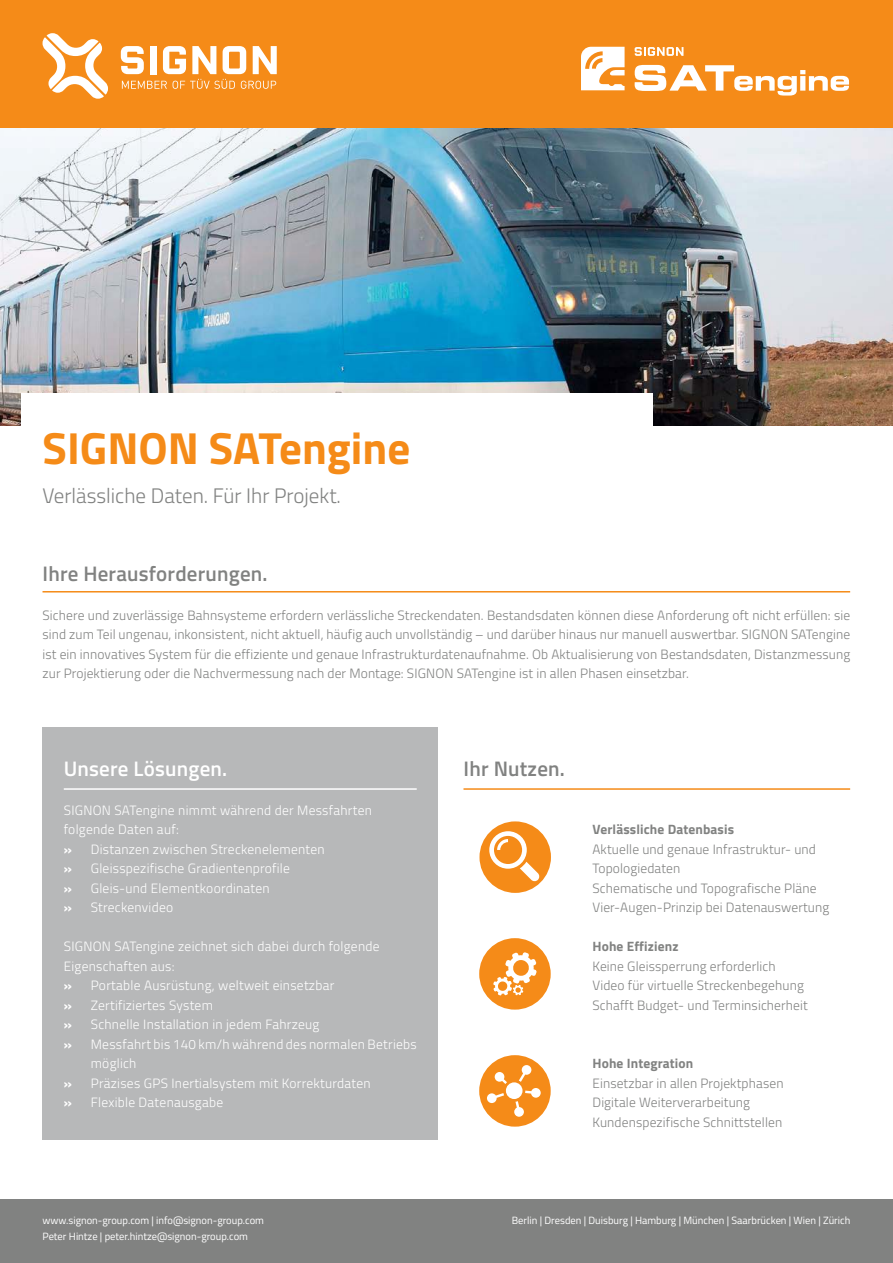
<style>
.page{position:relative;width:893px;height:1263px;background:#fff}
.page>*{position:absolute;margin:0;border:0;box-sizing:border-box;transform-origin:0 0}
.t1{font:700 45px "Titillium Web";color:#f58b18}
.t2{font:300 21px "Titillium Web";color:#818281}
.t3{font:600 21px "Titillium Web";letter-spacing:.01em;color:#818281}
.t4{font:600 21px "Titillium Web";letter-spacing:.01em;color:#fff}
.t5{font:300 13.5px/19.5px "Titillium Web";letter-spacing:.01em;color:#818281}
.t6{font:300 13.5px/19.5px "Titillium Web";letter-spacing:.02em;color:#fff}
.t7{font:700 13.5px "Titillium Web";letter-spacing:.01em;color:#818281}
.t8{font:10.5px "Titillium Web";color:#fff}
.s1{font-weight:700}
</style>
<div class="page">
<img style="left:0;top:128px;width:893px;height:297px">
<div style="left:21px;top:393px;width:632px;height:50px;background:#fff"></div>
<hr style="left:43px;top:591px;width:807px;height:1px;background:#f58b18">
<hr style="left:463px;top:788px;width:387px;height:2px;background:#f58b18">
<div style="left:43px;top:727px;width:395px;height:412px;background:#b7b8b9"></div>
<hr style="left:64px;top:788px;width:353px;height:2px;background:#fff">
<div style="left:479px;top:821px;width:72px;height:72px;background:#f58b18;border-radius:50%"></div>
<svg style="left:489px;top:831px;width:51px;height:51px"></svg>
<div style="left:479px;top:938px;width:72px;height:72px;background:#f58b18;border-radius:50%"></div>
<svg style="left:493px;top:952px;width:44px;height:43px"></svg>
<div style="left:479px;top:1055px;width:72px;height:72px;background:#f58b18;border-radius:50%"></div>
<svg style="left:495px;top:1072px;width:12px;height:12px"></svg>
<svg style="left:519px;top:1065px;width:12px;height:17px"></svg>
<svg style="left:514px;top:1088px;width:27px;height:29px"></svg>
<svg style="left:487px;top:1093px;width:17px;height:10px"></svg>
<div style="left:506px;top:1082px;width:16px;height:17px;background:#fff;border-radius:50%"></div>
<div style="left:0;top:0;width:893px;height:128px;background:#f58b18"></div>
<svg style="left:635px;top:65px;width:214px;height:31px"></svg>
<svg style="left:635px;top:47px;width:48px;height:9px"></svg>
<svg style="left:581px;top:47px;width:44px;height:43px"></svg>
<svg style="left:43px;top:33px;width:65px;height:66px"></svg>
<svg style="left:121px;top:46px;width:156px;height:43px"></svg>
<div style="left:0;top:1199px;width:893px;height:64px;background:#818281"></div>
<h1 class="t1" style="left:43px;top:413px;width:369px">SIGNON SATengine</h1>
<h2 class="t2" style="left:43px;top:480px;width:300px">Verlässliche Daten. Für Ihr Projekt.</h2>
<h2 class="t3" style="left:43px;top:557px;width:227px">Ihre Herausforderungen.</h2>
<p class="t5" style="left:43px;top:604px;width:809px;text-align:justify">Sichere und zuverlässige Bahnsysteme erfordern verlässliche Streckendaten. Bestandsdaten können diese Anforderung oft nicht erfüllen: sie sind zum Teil ungenau, inkonsistent, nicht aktuell, häufig auch unvollständig – und darüber hinaus nur manuell auswertbar. SIGNON SATengine ist ein innovatives System für die effiziente und genaue Infrastrukturdatenaufnahme. Ob Aktualisierung von Bestandsdaten, Distanzmessung zur Projektierung oder die Nachvermessung nach der Montage: SIGNON SATengine ist in allen Phasen einsetzbar.</p>
<h2 class="t4" style="left:64px;top:752px;width:165px">Unsere Lösungen.</h2>
<h2 class="t3" style="left:463px;top:752px;width:103px">Ihr Nutzen.</h2>
<p class="t6" style="left:64px;top:799px;width:310px">SIGNON SATengine nimmt während der Messfahrten folgende Daten auf:<br><span class="s1">»</span> Distanzen zwischen Streckenelementen<br><span class="s1">»</span> Gleisspezifische Gradientenprofile<br><span class="s1">»</span> Gleis-und Elementkoordinaten<br><span class="s1">»</span> Streckenvideo</p>
<p class="t6" style="left:64px;top:936px;width:317px">SIGNON SATengine zeichnet sich dabei durch folgende</p>
<p class="t6" style="left:64px;top:955px;width:112px">Eigenschaften aus:</p>
<p class="t6" style="left:64px;top:975px;width:272px"><span class="s1">»</span> Portable Ausrüstung, weltweit einsetzbar</p>
<p class="t6" style="left:64px;top:994px;width:151px"><span class="s1">»</span> Zertifiziertes System</p>
<p class="t6" style="left:64px;top:1014px;width:257px"><span class="s1">»</span> Schnelle Installation in jedem Fahrzeug</p>
<p class="t6" style="left:64px;top:1033px;width:354px"><span class="s1">»</span> Messfahrt bis 140 km/h während des normalen Betriebs</p>
<p class="t6" style="left:91px;top:1053px;width:47px">möglich</p>
<p class="t6" style="left:64px;top:1072px;width:308px"><span class="s1">»</span> Präzises GPS Inertialsystem mit Korrekturdaten</p>
<p class="t6" style="left:64px;top:1092px;width:161px"><span class="s1">»</span> Flexible Datenausgabe</p>
<p class="t7" style="left:592px;top:819px;width:143px">Verlässliche Datenbasis</p>
<p class="t5" style="left:592px;top:838px;width:238px">Aktuelle und genaue Infrastruktur- und Topologiedaten<br>Schematische und Topografische Pläne Vier-Augen-Prinzip bei Datenauswertung</p>
<p class="t7" style="left:592px;top:936px;width:88px">Hohe Effizienz</p>
<p class="t5" style="left:592px;top:955px;width:217px">Keine Gleissperrung erforderlich<br>Video für virtuelle Streckenbegehung<br>Schafft Budget- und Terminsicherheit</p>
<p class="t7" style="left:592px;top:1053px;width:102px">Hohe Integration</p>
<p class="t5" style="left:592px;top:1072px;width:193px">Einsetzbar in allen Projektphasen<br>Digitale Weiterverarbeitung<br>Kundenspezifische Schnittstellen</p>
<p class="t8" style="left:43px;top:1212px;width:223px">www.signon-group.com | info@signon-group.com</p>
<p class="t8" style="left:512px;top:1212px;width:340px">Berlin | Dresden | Duisburg | Hamburg | München | Saarbrücken | Wien | Zürich</p>
<p class="t8" style="left:43px;top:1229px;width:207px">Peter Hintze | peter.hintze@signon-group.com</p>
</div>
